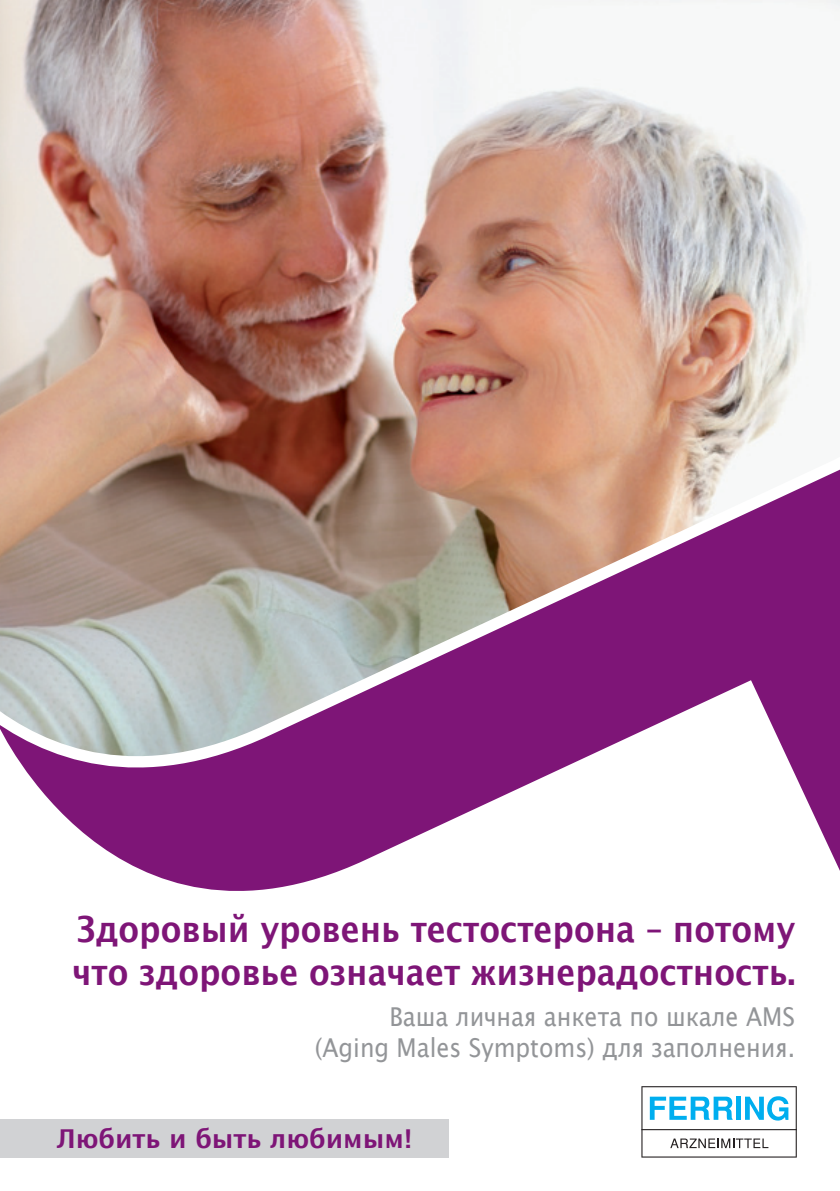
<style>
.page{position:relative;width:840px;height:1191px;background:#fff}
.page>*{position:absolute;margin:0;border:0;box-sizing:border-box;transform-origin:0 0}
.t1{font:700 36px "Lucida Grande";color:#7e1577;scale:.9 1}
.t2{font:26px "Lucida Grande";color:#939598;scale:.9 1}
.t3{font:700 26px "Lucida Grande";color:#7e1577}
</style>
<div class="page">
<svg style="left:105px;top:849px;width:284px;height:42px"></svg>
<img style="left:0;top:0;width:839px;height:849px">
<svg style="left:715px;top:547px;width:124px;height:322px;fill:#7e1577"></svg>
<div style="left:0;top:1118px;width:448px;height:39px;background:#d1d2d4"></div>
<svg style="left:641px;top:1086px;width:155px;height:71px"></svg>
<p class="t1" style="left:77px;top:908px;width:799px">Здоровый уровень тестостерона – потому</p>
<p class="t1" style="left:72px;top:952px;width:804px">что здоровье означает жизнерадостность.</p>
<p class="t2" style="left:389px;top:1002px;width:452px">Ваша личная анкета по шкале АМS</p>
<p class="t2" style="left:314px;top:1033px;width:534px">(Aging Males Symptoms) для заполнения.</p>
<p class="t3" style="left:57px;top:1124px;width:357px">Любить и быть любимым!</p>
</div>
